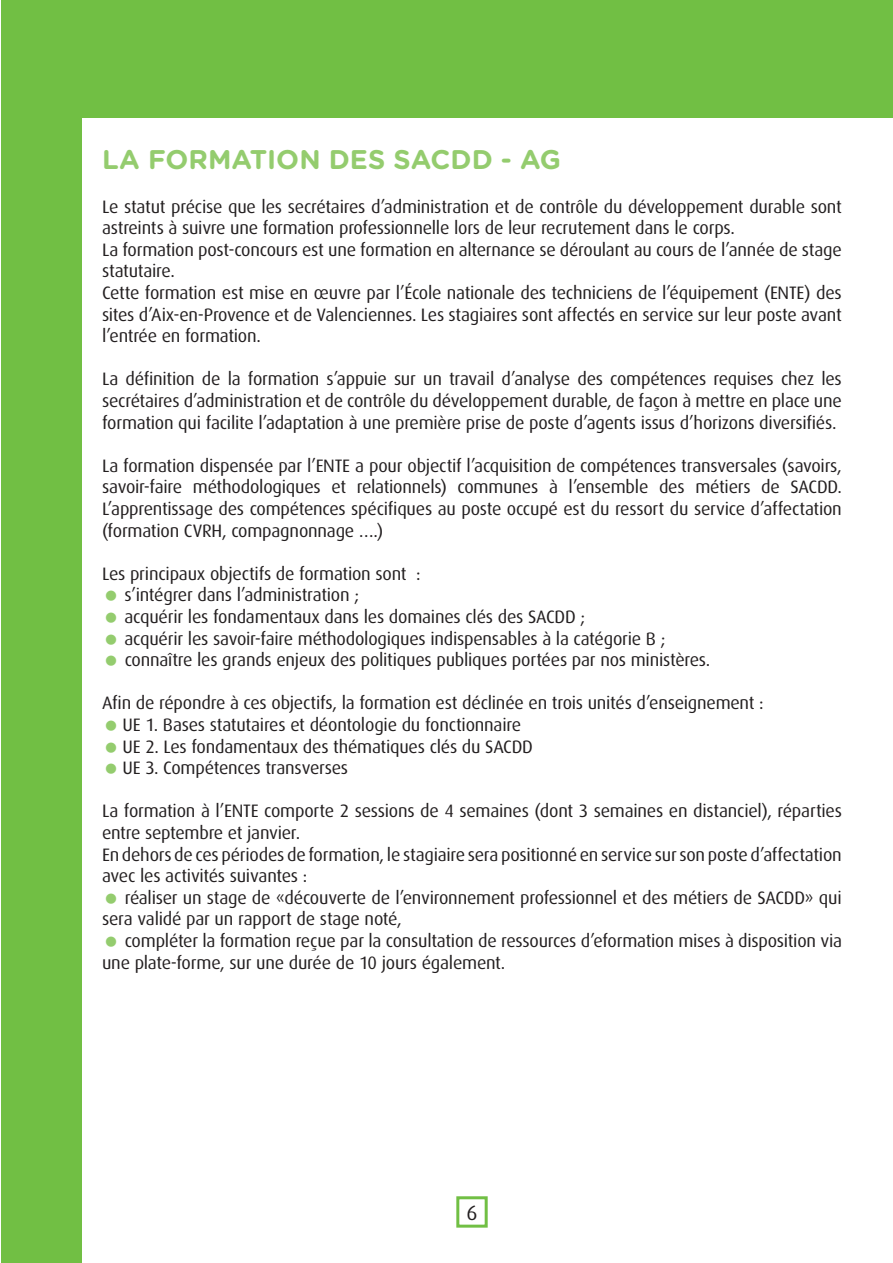
<style>
.page{position:relative;width:893px;height:1263px;background:#fff}
.page>*{position:absolute;margin:0;border:0;box-sizing:border-box;transform-origin:0 0}
.t1{font:700 27px "Gotham Rounded";color:#94cc6e}
.t2{font:21px "Dax OT";color:#231f20}
.t3{font:18px/21.6px "Dax OT";letter-spacing:-.015em;color:#231f20}
</style>
<div class="page">
<div style="left:1px;top:1px;width:81px;height:1262px;background:#71bf44"></div>
<div style="left:1px;top:0;width:892px;height:118px;background:#71bf44"></div>
<div style="left:456px;top:1196px;width:32px;height:31px;border:3px solid #71bf44"></div>
<p class="t1" style="left:102px;top:140px;width:460px">LA FORMATION DES SACDD - AG</p>
<p class="t3" style="left:102px;top:196px;width:741px">Le statut précise que les secrétaires d’administration et de contrôle du développement durable sont astreints à suivre une formation professionnelle lors de leur recrutement dans le corps.</p>
<p class="t3" style="left:102px;top:239px;width:741px">La formation post-concours est une formation en alternance se déroulant au cours de l’année de stage statutaire.</p>
<p class="t3" style="left:102px;top:282px;width:741px;text-align:justify">Cette formation est mise en œuvre par l’École nationale des techniciens de l’équipement (ENTE) des sites d’Aix-en-Provence et de Valenciennes. Les stagiaires sont affectés en service sur leur poste avant l’entrée en formation.</p>
<p class="t3" style="left:102px;top:368px;width:741px;text-align:justify">La définition de la formation s’appuie sur un travail d’analyse des compétences requises chez les secrétaires d’administration et de contrôle du développement durable, de façon à mettre en place une formation qui facilite l’adaptation à une première prise de poste d’agents issus d’horizons diversifiés.</p>
<p class="t3" style="left:102px;top:455px;width:741px;text-align:justify">La formation dispensée par l’ENTE a pour objectif l’acquisition de compétences transversales (savoirs, savoir-faire méthodologiques et relationnels) communes à l’ensemble des métiers de SACDD.<br>L’apprentissage des compétences spécifiques au poste occupé est du ressort du service d’affectation (formation CVRH, compagnonnage ….)</p>
<p class="t3" style="left:102px;top:563px;width:320px">Les principaux objectifs de formation sont :</p>
<p class="t3" style="left:124px;top:584px;width:236px">s’intégrer dans l’administration ;</p>
<p class="t3" style="left:124px;top:606px;width:462px">acquérir les fondamentaux dans les domaines clés des SACDD ;</p>
<p class="t3" style="left:124px;top:628px;width:542px">acquérir les savoir-faire méthodologiques indispensables à la catégorie B ;</p>
<p class="t3" style="left:125px;top:649px;width:587px">connaître les grands enjeux des politiques publiques portées par nos ministères.</p>
<p class="t3" style="left:102px;top:692px;width:663px">Afin de répondre à ces objectifs, la formation est déclinée en trois unités d’enseignement :</p>
<p class="t3" style="left:122px;top:714px;width:400px">UE 1. Bases statutaires et déontologie du fonctionnaire</p>
<p class="t3" style="left:122px;top:736px;width:412px">UE 2. Les fondamentaux des thématiques clés du SACDD</p>
<p class="t3" style="left:122px;top:757px;width:227px">UE 3. Compétences transverses</p>
<p class="t3" style="left:102px;top:800px;width:741px">La formation à l’ENTE comporte 2 sessions de 4 semaines (dont 3 semaines en distanciel), réparties entre septembre et janvier.</p>
<p class="t3" style="left:102px;top:844px;width:741px">En dehors de ces périodes de formation, le stagiaire sera positionné en service sur son poste d’affectation avec les activités suivantes :</p>
<p class="t3" style="left:102px;top:887px;width:741px;text-indent:23px">réaliser un stage de «découverte de l’environnement professionnel et des métiers de SACDD» qui sera validé par un rapport de stage noté,</p>
<p class="t3" style="left:102px;top:930px;width:741px;text-indent:23px">compléter la formation reçue par la consultation de ressources d’eformation mises à disposition via une plate-forme, sur une durée de 10 jours également.</p>
<p class="t2" style="left:466px;top:1201px;width:13px">6</p>
</div>
